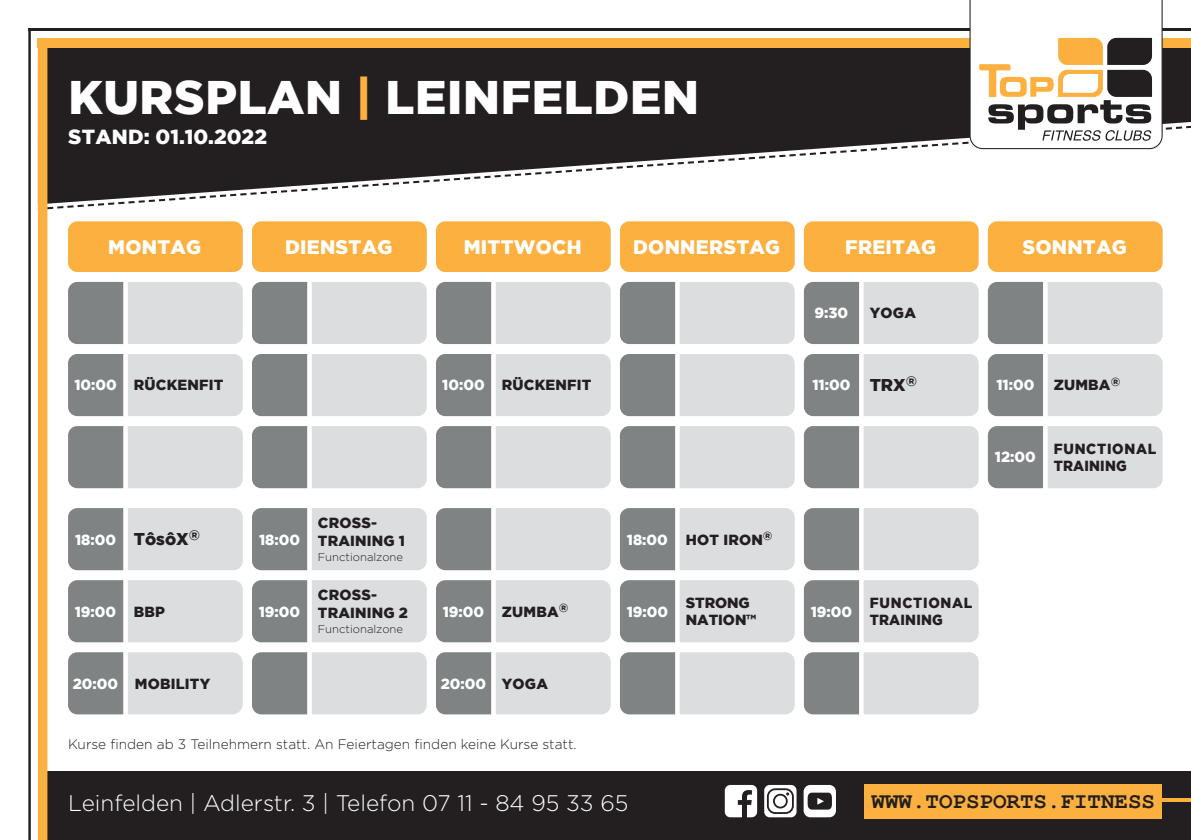
<style>
.page{position:relative;width:1191px;height:840px;background:#fff}
.page>*{position:absolute;margin:0;border:0;box-sizing:border-box;transform-origin:0 0}
.t1{font:900 47px "Gotham";letter-spacing:.015em;color:#fff}
.t2{font:300 22.6px "Gotham";color:#fff}
.t3{font:700 22.4px "Courier New";color:#231f20}
.t4{font:900 20.4px "Gotham";color:#fff}
.t5{font:900 19.4px "Gotham";letter-spacing:.015em;color:#fff}
.t6{font:900 14.6px/17.6px "Gotham";letter-spacing:.015em;color:#231f20}
.t7{font:900 14.6px "Gotham";color:#fff}
.t8{font:900 14.6px/17.6px "Gotham";letter-spacing:.05em;color:#231f20;scale:.95 1}
.t9{font:900 14.6px/17.6px "Gotham";letter-spacing:-.005em;color:#231f20}
.t10{font:300 13.8px "Gotham";color:#231f20}
.t11{font:300 11.2px "Gotham";color:#231f20}
.s1{color:#fbb03f}
.s2{color:#fff}
.s3{font-size:17px;color:#231f20}
.s4{color:#231f20}
</style>
<div class="page">
<div style="left:68px;top:221px;width:175px;height:51px;background:#fbb03f;border-radius:9px"></div>
<svg style="left:68px;top:282px;width:175px;height:62px;background:#c0c2c3"></svg>
<svg style="left:68px;top:354px;width:175px;height:62px;background:#c0c2c3"></svg>
<div style="left:252px;top:221px;width:175px;height:51px;background:#fbb03f;border-radius:9px"></div>
<svg style="left:252px;top:282px;width:175px;height:62px;background:#c0c2c3"></svg>
<svg style="left:252px;top:354px;width:175px;height:62px;background:#c0c2c3"></svg>
<svg style="left:252px;top:426px;width:175px;height:62px;background:#c0c2c3"></svg>
<svg style="left:436px;top:426px;width:175px;height:62px;background:#c0c2c3"></svg>
<svg style="left:620px;top:426px;width:174px;height:62px;background:#bfc1c3"></svg>
<svg style="left:804px;top:426px;width:174px;height:62px;background:#bfc1c3"></svg>
<svg style="left:68px;top:426px;width:175px;height:62px;background:#c0c2c3"></svg>
<div style="left:620px;top:221px;width:174px;height:51px;background:#fbb03f;border-radius:9px"></div>
<svg style="left:620px;top:282px;width:174px;height:62px;background:#bfc1c3"></svg>
<svg style="left:804px;top:354px;width:174px;height:62px;background:#bfc1c2"></svg>
<svg style="left:620px;top:354px;width:174px;height:62px;background:#bfc1c3"></svg>
<div style="left:988px;top:221px;width:174px;height:51px;background:#fbb03f;border-radius:9px"></div>
<svg style="left:988px;top:426px;width:174px;height:62px;background:#bfc1c3"></svg>
<svg style="left:988px;top:282px;width:174px;height:62px;background:#bfc1c2"></svg>
<svg style="left:988px;top:354px;width:174px;height:62px;background:#bfc1c2"></svg>
<div style="left:804px;top:221px;width:174px;height:51px;background:#fbb03f;border-radius:9px"></div>
<svg style="left:804px;top:282px;width:174px;height:62px;background:#bfc1c2"></svg>
<div style="left:436px;top:221px;width:175px;height:51px;background:#fbb03f;border-radius:9px"></div>
<svg style="left:436px;top:282px;width:175px;height:62px;background:#c0c2c3"></svg>
<svg style="left:436px;top:354px;width:175px;height:62px;background:#c0c2c3"></svg>
<svg style="left:252px;top:508px;width:175px;height:62px;background:#c0c2c3"></svg>
<svg style="left:252px;top:580px;width:175px;height:62px;background:#c0c2c3"></svg>
<svg style="left:68px;top:652px;width:175px;height:62px;background:#c0c2c3"></svg>
<svg style="left:68px;top:580px;width:175px;height:62px;background:#c0c2c3"></svg>
<svg style="left:620px;top:580px;width:174px;height:62px;background:#bfc1c3"></svg>
<svg style="left:436px;top:580px;width:175px;height:62px;background:#c0c2c3"></svg>
<svg style="left:620px;top:508px;width:174px;height:62px;background:#bfc1c3"></svg>
<svg style="left:804px;top:508px;width:174px;height:62px;background:#bfc1c3"></svg>
<svg style="left:436px;top:508px;width:175px;height:62px;background:#c0c2c3"></svg>
<svg style="left:620px;top:652px;width:174px;height:62px;background:#bfc1c3"></svg>
<svg style="left:252px;top:652px;width:175px;height:62px;background:#c0c2c3"></svg>
<svg style="left:804px;top:652px;width:174px;height:62px;background:#bfc1c3"></svg>
<svg style="left:804px;top:580px;width:174px;height:62px;background:#bfc1c3"></svg>
<svg style="left:68px;top:508px;width:175px;height:62px;background:#c0c2c3"></svg>
<svg style="left:436px;top:652px;width:175px;height:62px;background:#c0c2c3"></svg>
<div style="left:47px;top:47px;width:1144px;height:77px;background:#231f20"></div>
<svg style="left:47px;top:124px;width:1144px;height:87px"></svg>
<div style="left:45px;top:771px;width:1146px;height:68px;background:#231f20"></div>
<div style="left:38px;top:38px;width:1153px;height:9px;background:#fbb03f"></div>
<hr style="left:28px;top:28px;width:1163px;height:3px;background:#231f20">
<svg style="left:28px;top:31px;width:19px;height:808px"></svg>
<svg style="left:969px;top:0;width:194px;height:150px"></svg>
<hr style="left:1148px;top:798px;width:43px;height:3px;background:#fbb03f">
<div style="left:864px;top:783px;width:297px;height:35px;background:#fbb03f"></div>
<svg style="left:725px;top:785px;width:32px;height:31px"></svg>
<svg style="left:764px;top:785px;width:32px;height:31px"></svg>
<svg style="left:803px;top:785px;width:33px;height:31px"></svg>
<h1 class="t1" style="left:68px;top:70px;width:632px">KURSPLAN <span class="s1">|</span> LEINFELDEN</h1>
<h3 class="t4" style="left:68px;top:125px;width:200px">STAND: 01.10.2022</h3>
<h3 class="t5" style="left:108px;top:235px;width:94px">MONTAG</h3>
<p class="t6" style="left:74px;top:376px;width:151px"><span class="s2">10:00</span> RÜCKENFIT</p>
<h3 class="t5" style="left:285px;top:235px;width:109px">DIENSTAG</h3>
<h3 class="t5" style="left:633px;top:235px;width:149px">DONNERSTAG</h3>
<h3 class="t5" style="left:464px;top:235px;width:119px">MITTWOCH</h3>
<p class="t6" style="left:442px;top:376px;width:151px"><span class="s2">10:00</span> RÜCKENFIT</p>
<p class="t7" style="left:75px;top:530px;width:126px">18:00 <span class="s3">TôsôX</span><sup>®</sup></p>
<p class="t7" style="left:259px;top:530px;width:42px">18:00</p>
<p class="t6" style="left:318px;top:513px;width:89px">CROSS-<br>TRAINING 1</p>
<p class="t11" style="left:318px;top:549px;width:87px">Functionalzone</p>
<p class="t6" style="left:627px;top:530px;width:147px"><span class="s2">18:00</span> HOT IRON<sup>®</sup></p>
<p class="t6" style="left:318px;top:585px;width:92px">CROSS-<br>TRAINING 2</p>
<p class="t11" style="left:318px;top:621px;width:87px">Functionalzone</p>
<p class="t7" style="left:75px;top:602px;width:92px">19:00 <span class="s4">BBP</span></p>
<p class="t7" style="left:626px;top:602px;width:43px">19:00</p>
<p class="t9" style="left:686px;top:593px;width:72px">STRONG<br>NATION™</p>
<p class="t7" style="left:443px;top:602px;width:127px">19:00 <span class="s4">ZUMBA</span><sup>®</sup></p>
<p class="t7" style="left:259px;top:602px;width:43px">19:00</p>
<p class="t6" style="left:73px;top:674px;width:139px"><span class="s2">20:00</span> MOBILITY</p>
<p class="t7" style="left:441px;top:674px;width:109px">20:00 <span class="s4">YOGA</span></p>
<p class="t10" style="left:68px;top:734px;width:510px">Kurse finden ab 3 Teilnehmern statt. An Feiertagen finden keine Kurse statt.</p>
<h3 class="t5" style="left:845px;top:235px;width:92px">FREITAG</h3>
<p class="t7" style="left:814px;top:304px;width:35px">9:30</p>
<p class="t6" style="left:869px;top:304px;width:48px">YOGA</p>
<p class="t7" style="left:812px;top:376px;width:106px">11:00 <span class="s3">TRX</span><sup>®</sup></p>
<h3 class="t5" style="left:1022px;top:235px;width:106px">SONNTAG</h3>
<p class="t7" style="left:996px;top:376px;width:39px">11:00</p>
<p class="t6" style="left:1053px;top:376px;width:68px">ZUMBA<sup>®</sup></p>
<p class="t7" style="left:995px;top:448px;width:42px">12:00</p>
<p class="t8" style="left:1053px;top:439px;width:110px">FUNCTIONAL<br>TRAINING</p>
<p class="t7" style="left:810px;top:602px;width:43px">19:00</p>
<p class="t8" style="left:869px;top:593px;width:110px">FUNCTIONAL<br>TRAINING</p>
<h2 class="t2" style="left:68px;top:787px;width:562px">Leinfelden | Adlerstr. 3 | Telefon 07 11 - 84 95 33 65</h2>
<h3 class="t3" style="left:871px;top:787px;width:285px">WWW.TOPSPORTS.FITNESS</h3>
</div>
